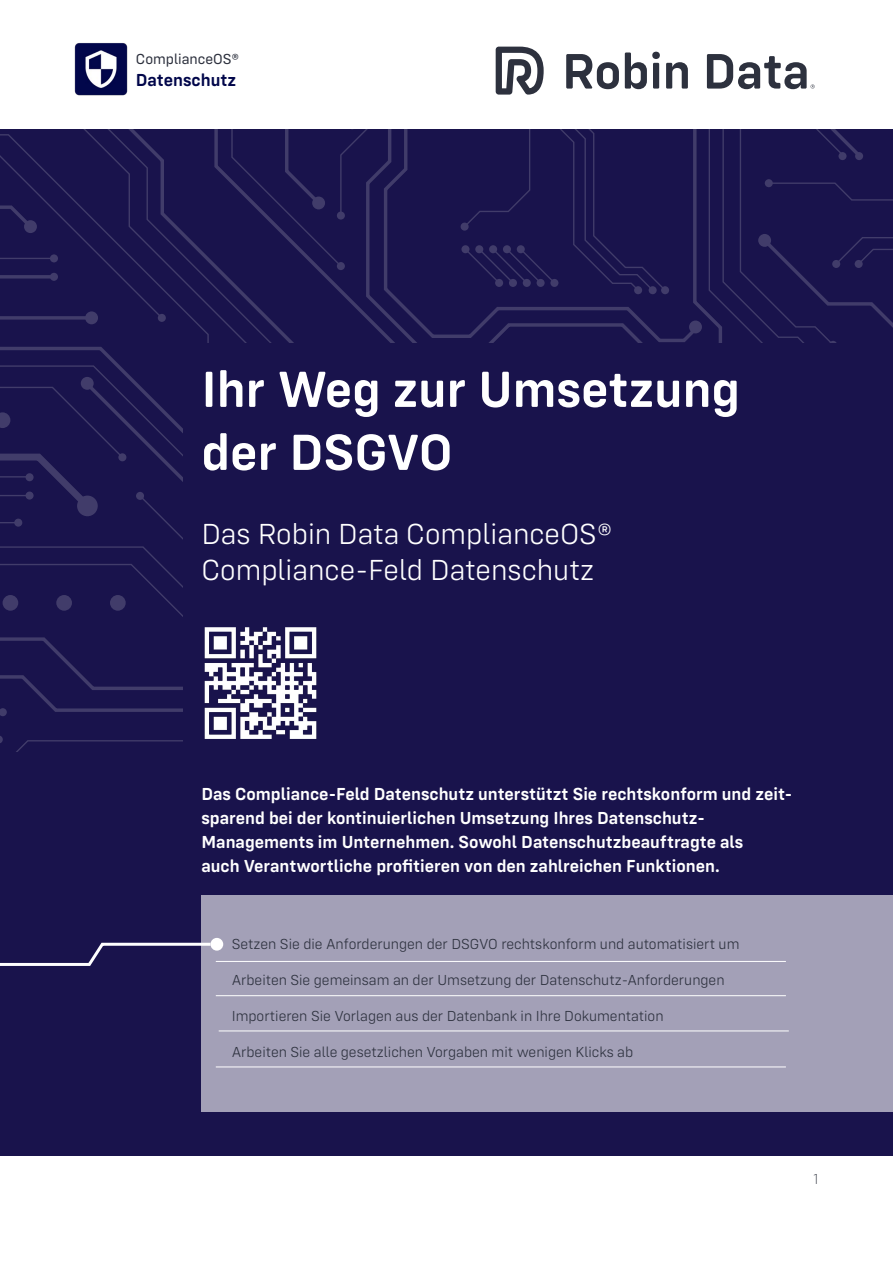
<style>
.page{position:relative;width:893px;height:1263px;background:#fff}
.page>*{position:absolute;margin:0;border:0;box-sizing:border-box;transform-origin:0 0}
.t1{font:600 52.5px/63px "Config Rounded";color:#fff}
.t2{font:300 30px "Config Rounded";color:#fff}
.t3{font:600 18px/24px "Config Rounded";color:#fff}
.t4{font:600 18px "Config Rounded";color:#01064a}
.Fließtext{font:300 15px "Config Rounded";color:#2d313e}
.Fließtext-2{font:15px "Config Rounded";color:#2d313e}
.t5{font:200 15px "Config Rounded";color:#303440}
</style>
<div class="page">
<div style="left:0;top:129px;width:893px;height:1026px;background:#19134c"></div>
<svg style="left:367px;top:129px;width:41px;height:168px"></svg>
<svg style="left:0;top:268px;width:164px;height:29px"></svg>
<svg style="left:0;top:129px;width:369px;height:139px"></svg>
<svg style="left:195px;top:129px;width:128px;height:79px"></svg>
<svg style="left:0;top:316px;width:138px;height:159px"></svg>
<svg style="left:0;top:475px;width:138px;height:203px"></svg>
<svg style="left:138px;top:297px;width:484px;height:320px"></svg>
<div style="left:550px;top:279px;width:8px;height:8px;background:#413c6a;border-radius:50%"></div>
<div style="left:517px;top:245px;width:8px;height:8px;background:#413c6a;border-radius:50%"></div>
<div style="left:503px;top:245px;width:8px;height:8px;background:#413c6a;border-radius:50%"></div>
<div style="left:489px;top:245px;width:8px;height:8px;background:#413c6a;border-radius:50%"></div>
<div style="left:475px;top:245px;width:8px;height:8px;background:#413c6a;border-radius:50%"></div>
<div style="left:461px;top:245px;width:8px;height:8px;background:#413c6a;border-radius:50%"></div>
<div style="left:537px;top:279px;width:8px;height:8px;background:#413c6a;border-radius:50%"></div>
<div style="left:523px;top:279px;width:8px;height:8px;background:#413c6a;border-radius:50%"></div>
<div style="left:509px;top:279px;width:8px;height:8px;background:#413c6a;border-radius:50%"></div>
<div style="left:495px;top:279px;width:8px;height:8px;background:#413c6a;border-radius:50%"></div>
<div style="left:461px;top:223px;width:8px;height:8px;background:#413c6a;border-radius:50%"></div>
<svg style="left:622px;top:129px;width:271px;height:214px"></svg>
<div style="left:758px;top:234px;width:13px;height:13px;background:#413c6a;border-radius:50%"></div>
<div style="left:689px;top:320px;width:13px;height:13px;background:#413c6a;border-radius:50%"></div>
<div style="left:77px;top:496px;width:21px;height:20px;background:#413c6a;border-radius:50%"></div>
<div style="left:81px;top:377px;width:13px;height:13px;background:#413c6a;border-radius:50%"></div>
<div style="left:24px;top:220px;width:13px;height:13px;background:#413c6a;border-radius:50%"></div>
<div style="left:85px;top:311px;width:13px;height:13px;background:#413c6a;border-radius:50%"></div>
<div style="left:312px;top:197px;width:13px;height:12px;background:#413c6a;border-radius:50%"></div>
<svg style="left:0;top:678px;width:183px;height:73px"></svg>
<div style="left:136px;top:492px;width:8px;height:8px;background:#413c6a;border-radius:50%"></div>
<div style="left:118px;top:453px;width:8px;height:8px;background:#413c6a;border-radius:50%"></div>
<div style="left:158px;top:314px;width:8px;height:8px;background:#413c6a;border-radius:50%"></div>
<div style="left:337px;top:262px;width:8px;height:8px;background:#413c6a;border-radius:50%"></div>
<div style="left:337px;top:212px;width:8px;height:8px;background:#413c6a;border-radius:50%"></div>
<div style="left:50px;top:273px;width:8px;height:8px;background:#413c6a;border-radius:50%"></div>
<div style="left:14px;top:519px;width:8px;height:8px;background:#413c6a;border-radius:50%"></div>
<div style="left:26px;top:491px;width:8px;height:9px;background:#413c6a;border-radius:50%"></div>
<div style="left:26px;top:473px;width:8px;height:8px;background:#413c6a;border-radius:50%"></div>
<div style="left:50px;top:254px;width:8px;height:8px;background:#413c6a;border-radius:50%"></div>
<div style="left:110px;top:595px;width:16px;height:16px;background:#413c6a;border-radius:50%"></div>
<svg style="left:56px;top:595px;width:16px;height:16px"></svg>
<div style="left:3px;top:595px;width:15px;height:16px;background:#413c6a;border-radius:50%"></div>
<svg style="left:0;top:412px;width:10px;height:16px"></svg>
<div style="left:183px;top:343px;width:710px;height:408px;background:#19134c"></div>
<div style="left:201px;top:896px;width:692px;height:216px;background:#a3a0b7"></div>
<svg style="left:0;top:942px;width:210px;height:24px"></svg>
<div style="left:210px;top:938px;width:13px;height:13px;background:#fff;border-radius:50%"></div>
<hr style="left:216px;top:961px;width:570px;height:1px;background:#fff">
<hr style="left:216px;top:995px;width:570px;height:1px;background:#fff">
<hr style="left:219px;top:1030px;width:570px;height:1px;background:#fff">
<hr style="left:216px;top:1066px;width:570px;height:1px;background:#fff">
<img style="left:74px;top:43px;width:53px;height:52px">
<img style="left:204px;top:627px;width:113px;height:112px">
<svg style="left:496px;top:47px;width:48px;height:48px"></svg>
<svg style="left:566px;top:52px;width:249px;height:37px"></svg>
<p class="Fließtext-2" style="left:136px;top:50px;width:105px">ComplianceOS®</p>
<h5 class="t4" style="left:136px;top:69px;width:102px">Datenschutz</h5>
<h1 class="t1" style="left:201px;top:357px;width:540px">Ihr Weg zur Umsetzung der DSGVO</h1>
<p class="t2" style="left:201px;top:517px;width:413px">Das Robin Data ComplianceOS®</p>
<p class="t2" style="left:201px;top:553px;width:394px">Compliance-Feld Datenschutz</p>
<h5 class="t3" style="left:201px;top:781px;width:592px">Das Compliance-Feld Datenschutz unterstützt Sie rechtskonform und zeit&shy;sparend bei der kontinuierlichen Umsetzung Ihres Datenschutz-</h5>
<h5 class="t3" style="left:201px;top:829px;width:543px">Managements im Unternehmen. Sowohl Datenschutzbeauftragte als</h5>
<h5 class="t3" style="left:201px;top:853px;width:520px">auch Verantwortliche profitieren von den zahlreichen Funktionen.</h5>
<p class="Fließtext" style="left:232px;top:935px;width:509px">Setzen Sie die Anforderungen der DSGVO rechtskonform und automatisiert um</p>
<p class="Fließtext" style="left:232px;top:971px;width:494px">Arbeiten Sie gemeinsam an der Umsetzung der Datenschutz-Anforderungen</p>
<p class="Fließtext" style="left:232px;top:1007px;width:433px">Importieren Sie Vorlagen aus der Datenbank in Ihre Dokumentation</p>
<p class="Fließtext" style="left:232px;top:1043px;width:403px">Arbeiten Sie alle gesetzlichen Vorgaben mit wenigen Klicks ab</p>
<p class="t5" style="left:813px;top:1170px;width:7px">1</p>
</div>
